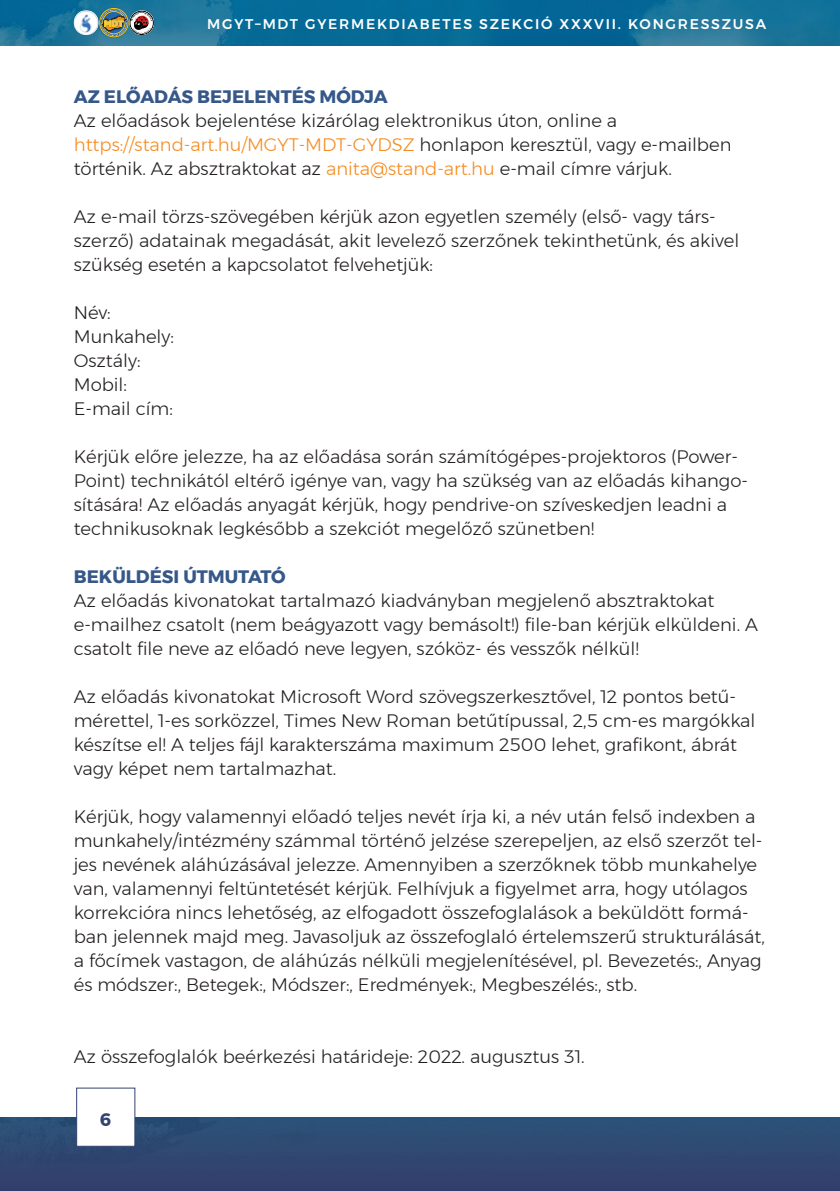
<style>
.page{position:relative;width:840px;height:1191px;background:#fff}
.page>*{position:absolute;margin:0;border:0;box-sizing:border-box;transform-origin:0 0}
.t1{font:300 18px/24px "Montserrat";color:#231f20}
.Subtitles{font:700 18px "Montserrat";color:#365889}
.t2{font:700 18px "Montserrat";color:#32436f}
.t3{font:500 14px "Montserrat";letter-spacing:.125em;color:#fff}
.s1{color:#f68b1f}
</style>
<div class="page">
<img style="left:0;top:0;width:839px;height:45px">
<img style="left:0;top:1117px;width:839px;height:74px">
<div style="left:76px;top:1087px;width:59px;height:59px;background:#fff"></div>
<div style="left:72px;top:9px;width:28px;height:27px;background:#231f20;opacity:.2"></div>
<svg style="left:74px;top:10px;width:24px;height:25px"></svg>
<img style="left:75px;top:11px;width:23px;height:23px">
<div style="left:128px;top:9px;width:27px;height:27px;background:#231f20;opacity:.2"></div>
<div style="left:99px;top:8px;width:30px;height:30px;background:#231f20;opacity:.2"></div>
<div style="left:99px;top:8px;width:29px;height:29px;border:1px solid #feca0a;border-radius:50%"></div>
<svg style="left:100px;top:8px;width:53px;height:29px;background:#7c887b"></svg>
<p class="t3" style="left:207px;top:13px;width:560px">MGYT–MDT GYERMEKDIABETES SZEKCIÓ XXXVII. KONGRESSZUSA</p>
<p class="Subtitles" style="left:74px;top:82px;width:315px">AZ ELŐADÁS BEJELENTÉS MÓDJA</p>
<p class="t1" style="left:74px;top:108px;width:659px">Az előadások bejelentése kizárólag elektronikus úton, online a <span class="s1">https://stand-art.hu/MGYT-MDT-GYDSZ</span> honlapon keresztül, vagy e-mailben történik. Az absztraktokat az <span class="s1">anita@stand-art.hu</span> e-mail címre várjuk.</p>
<p class="t1" style="left:74px;top:204px;width:666px">Az e-mail törzs-szövegében kérjük azon egyetlen személy (első- vagy társ&shy;szerző) adatainak megadását, akit levelező szerzőnek tekinthetünk, és akivel szükség esetén a kapcsolatot felvehetjük:</p>
<p class="t1" style="left:74px;top:300px;width:38px">Név:</p>
<p class="t1" style="left:74px;top:324px;width:102px">Munkahely:</p>
<p class="t1" style="left:74px;top:348px;width:68px">Osztály:</p>
<p class="t1" style="left:74px;top:372px;width:55px">Mobil:</p>
<p class="t1" style="left:74px;top:396px;width:101px">E-mail cím:</p>
<p class="t1" style="left:74px;top:444px;width:675px">Kérjük előre jelezze, ha az előadása során számítógépes-projektoros (Power-Point) technikától eltérő igénye van, vagy ha szükség van az előadás kihango&shy;sítására! Az előadás anyagát kérjük, hogy pendrive-on szíveskedjen leadni a technikusoknak legkésőbb a szekciót megelőző szünetben!</p>
<p class="Subtitles" style="left:74px;top:562px;width:213px">BEKÜLDÉSI ÚTMUTATÓ</p>
<p class="t1" style="left:74px;top:588px;width:685px">Az előadás kivonatokat tartalmazó kiadványban megjelenő absztraktokat e-mailhez csatolt (nem beágyazott vagy bemásolt!) file-ban kérjük elküldeni. A csatolt file neve az előadó neve legyen, szóköz- és vesszők nélkül!</p>
<p class="t1" style="left:74px;top:684px;width:682px">Az előadás kivonatokat Microsoft Word szövegszerkesztővel, 12 pontos betű&shy;mérettel, 1-es sorközzel, Times New Roman betűtípussal, 2,5 cm-es margókkal készítse el! A teljes fájl karakterszáma maximum 2500 lehet, grafikont, ábrát vagy képet nem tartalmazhat.</p>
<p class="t1" style="left:74px;top:804px;width:692px">Kérjük, hogy valamennyi előadó teljes nevét írja ki, a név után felső indexben a munkahely/intézmény számmal történő jelzése szerepeljen, az első szerzőt tel&shy;jes nevének aláhúzásával jelezze. Amennyiben a szerzőknek több munkahelye van, valamennyi feltüntetését kérjük. Felhívjuk a figyelmet arra, hogy utólagos korrekcióra nincs lehetőség, az elfogadott összefoglalások a beküldött formá&shy;ban jelennek majd meg. Javasoljuk az összefoglaló értelemszerű strukturálását, a főcímek vastagon, de aláhúzás nélküli megjelenítésével, pl. Bevezetés:, Anyag és módszer:, Betegek:, Módszer:, Eredmények:, Megbeszélés:, stb.</p>
<p class="t1" style="left:74px;top:1044px;width:512px">Az összefoglalók beérkezési határideje: 2022. augusztus 31.</p>
<p class="t2" style="left:100px;top:1105px;width:13px">6</p>
</div>
